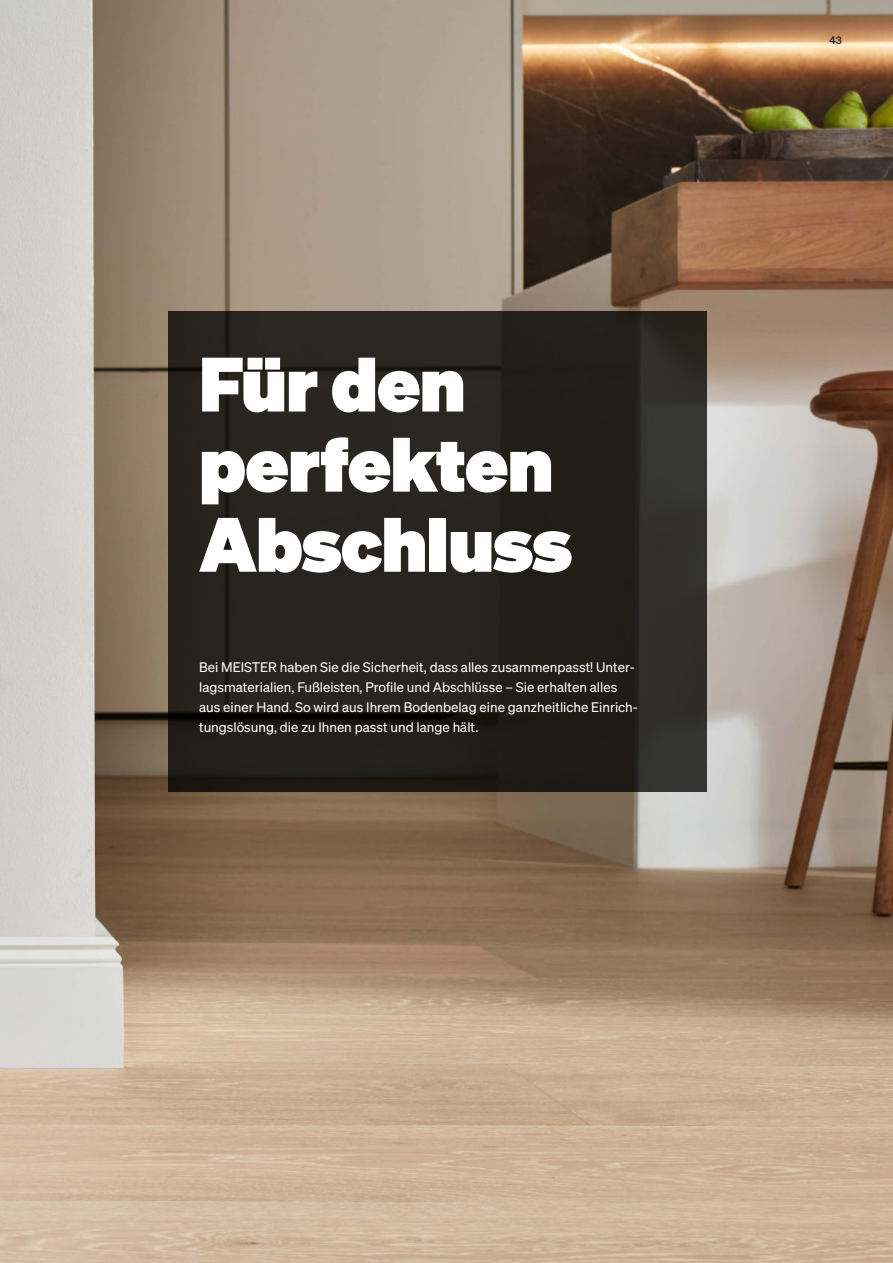
<style>
.page{position:relative;width:893px;height:1263px;background:#fff}
.page>*{position:absolute;margin:0;border:0;box-sizing:border-box;transform-origin:0 0}
.t1{font:75px/80.1px "Sohne Extrafett";letter-spacing:-.01em;color:#fff}
.t2{font:13.5px/20px "Sohne Buch";color:#fff}
.t3{font:10.5px "Sohne Kraftig";color:#1d1d1b}
</style>
<div class="page">
<img style="left:0;top:0;width:893px;height:1263px">
<svg style="left:169px;top:311px;width:538px;height:481px;background:#26221d"></svg>
<h1 class="t1" style="left:199px;top:344px;width:374px">Für den perfekten<br>Abschluss</h1>
<p class="t2" style="left:199px;top:657px;width:440px">Bei MEISTER haben Sie die Sicherheit, dass alles zusammenpasst! Unter&shy;lagsmaterialien, Fußleisten, Profile und Abschlüsse – Sie erhalten alles aus einer Hand. So wird aus Ihrem Bodenbelag eine ganzheitliche Einrich&shy;tungslösung, die zu Ihnen passt und lange hält.</p>
<p class="t3" style="left:829px;top:37px;width:14px">43</p>
</div>
